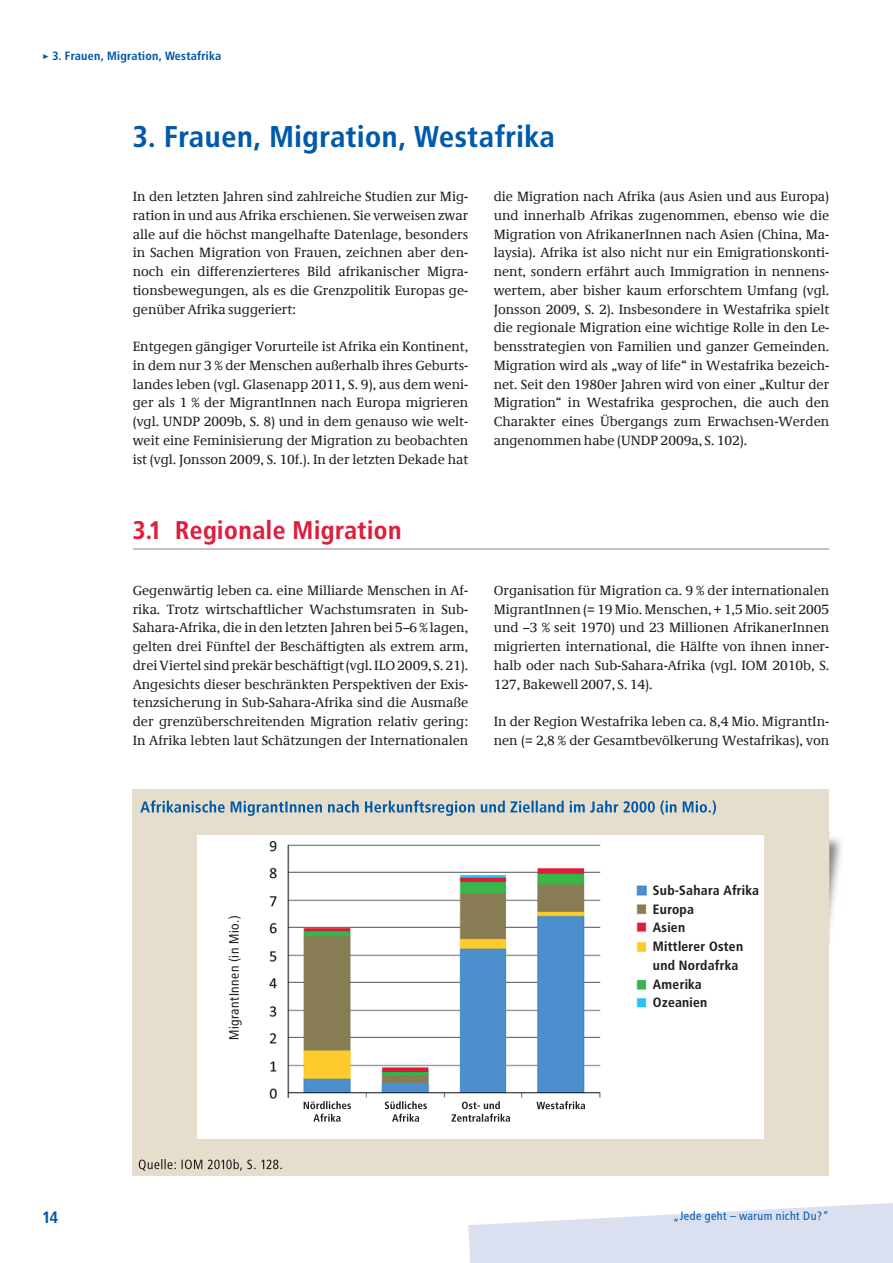
<style>
.page{position:relative;width:893px;height:1263px;background:#fff}
.page>*{position:absolute;margin:0;border:0;box-sizing:border-box;transform-origin:0 0}
.t1{font:30px "Transit Print OT Bld";color:#005aaa}
.t2{font:25.5px "Transit Print OT Bld";color:#de1e3c}
.t3{font:16.5px "Transit Print OT Bld";color:#005aaa}
.t4{font:13.5px/18.8px "Demos Com";color:#231f20;text-align:justify}
.t5{font:13.5px/18.8px "Transit Print OT Bld";color:#231f20}
.t6{font:13.5px "Transit Print OT";color:#231f20}
.t7{font:12px "Transit Print OT Bld";color:#005aaa}
.t8{font:12px "Transit Print OT";color:#005aaa}
</style>
<div class="page">
<img style="left:829px;top:830px;width:13px;height:114px">
<div style="left:133px;top:789px;width:696px;height:387px;background:#e5decd"></div>
<div style="left:197px;top:835px;width:567px;height:304px;background:#fff"></div>
<svg style="left:468px;top:1203px;width:425px;height:60px"></svg>
<img style="left:269px;top:841px;width:378px;height:258px">
<hr style="left:133px;top:548px;width:696px;height:1px;background:#939598">
<svg style="left:139px;top:1159px;width:143px;height:12px"></svg>
<svg style="left:140px;top:800px;width:576px;height:16px"></svg>
<svg style="left:304px;top:1101px;width:47px;height:21px"></svg>
<svg style="left:385px;top:1101px;width:42px;height:21px"></svg>
<svg style="left:452px;top:1101px;width:58px;height:21px"></svg>
<svg style="left:536px;top:1101px;width:49px;height:8px"></svg>
<p class="t7" style="left:43px;top:50px;width:180px">▸ 3. Frauen, Migration, Westafrika</p>
<h1 class="t1" style="left:133px;top:122px;width:424px">3. Frauen, Migration, Westafrika</h1>
<p class="t4" style="left:133px;top:189px;width:337px">In den letzten Jahren sind zahlreiche Studien zur Mig&shy;ration in und aus Afrika erschienen. Sie verweisen zwar alle auf die höchst mangelhafte Datenlage, besonders in Sachen Migration von Frauen, zeichnen aber den&shy;noch ein differenzierteres Bild afrikanischer Migra&shy;tionsbewegungen, als es die Grenzpolitik Europas ge&shy;genüber Afrika suggeriert:</p>
<p class="t4" style="left:133px;top:339px;width:337px">Entgegen gängiger Vorurteile ist Afrika ein Kontinent, in dem nur 3 % der Menschen außerhalb ihres Geburts&shy;landes leben (vgl. Glasenapp 2011, S. 9), aus dem weni&shy;ger als 1 % der MigrantInnen nach Europa migrieren (vgl. UNDP 2009b, S. 8) und in dem genauso wie welt&shy;weit eine Feminisierung der Migration zu beobachten ist (vgl. Jonsson 2009, S. 10f.). In der letzten Dekade hat</p>
<p class="t4" style="left:494px;top:189px;width:337px">die Migration nach Afrika (aus Asien und aus Europa) und innerhalb Afrikas zugenommen, ebenso wie die Migration von AfrikanerInnen nach Asien (China, Ma&shy;laysia). Afrika ist also nicht nur ein Emigrationskonti&shy;nent, sondern erfährt auch Immigration in nennens&shy;wertem, aber bisher kaum erforschtem Umfang (vgl.<br>Jonsson 2009, S. 2). Insbesondere in Westafrika spielt die regionale Migration eine wichtige Rolle in den Le&shy;bensstrategien von Familien und ganzer Gemeinden.<br>Migration wird als „way of life“ in Westafrika bezeich&shy;net. Seit den 1980er Jahren wird von einer „Kultur der Migration“ in Westafrika gesprochen, die auch den Charakter eines Übergangs zum Erwachsen-Werden angenommen habe (UNDP 2009a, S. 102).</p>
<h2 class="t2" style="left:133px;top:517px;width:271px">3.1 Regionale Migration</h2>
<p class="t4" style="left:133px;top:582px;width:337px">Gegenwärtig leben ca. eine Milliarde Menschen in Af&shy;rika. Trotz wirtschaftlicher Wachstumsraten in Sub-Sahara-Afrika, die in den letzten Jahren bei 5–6 % lagen, gelten drei Fünftel der Beschäftigten als extrem arm, drei Viertel sind prekär beschäftigt (vgl. ILO 2009, S. 21).<br>Angesichts dieser beschränkten Perspektiven der Exis&shy;tenzsicherung in Sub-Sahara-Afrika sind die Ausmaße der grenzüberschreitenden Migration relativ gering:<br>In Afrika lebten laut Schätzungen der Internationalen</p>
<p class="t4" style="left:494px;top:582px;width:337px">Organisation für Migration ca. 9 % der internationalen MigrantInnen (= 19 Mio. Menschen, + 1,5 Mio. seit 2005 und –3 % seit 1970) und 23 Millionen AfrikanerInnen migrierten international, die Hälfte von ihnen inner&shy;halb oder nach Sub-Sahara-Afrika (vgl. IOM 2010b, S.<br>127, Bakewell 2007, S. 14).</p>
<p class="t4" style="left:494px;top:714px;width:337px">In der Region Westafrika leben ca. 8,4 Mio. MigrantIn&shy;nen (= 2,8 % der Gesamtbevölkerung Westafrikas), von</p>
<p class="t6" style="left:228px;top:1040px;width:127px;rotate:-90deg">MigrantInnen (in Mio.)</p>
<p class="t5" style="left:653px;top:881px;width:108px">Sub-Sahara Afrika<br>Europa<br>Asien<br>Mittlerer Osten und Nordafrka<br>Amerika<br>Ozeanien</p>
<p class="t3" style="left:43px;top:1210px;width:17px">14</p>
<p class="t8" style="left:673px;top:1210px;width:157px">„Jede geht – warum nicht Du?“</p>
</div>
